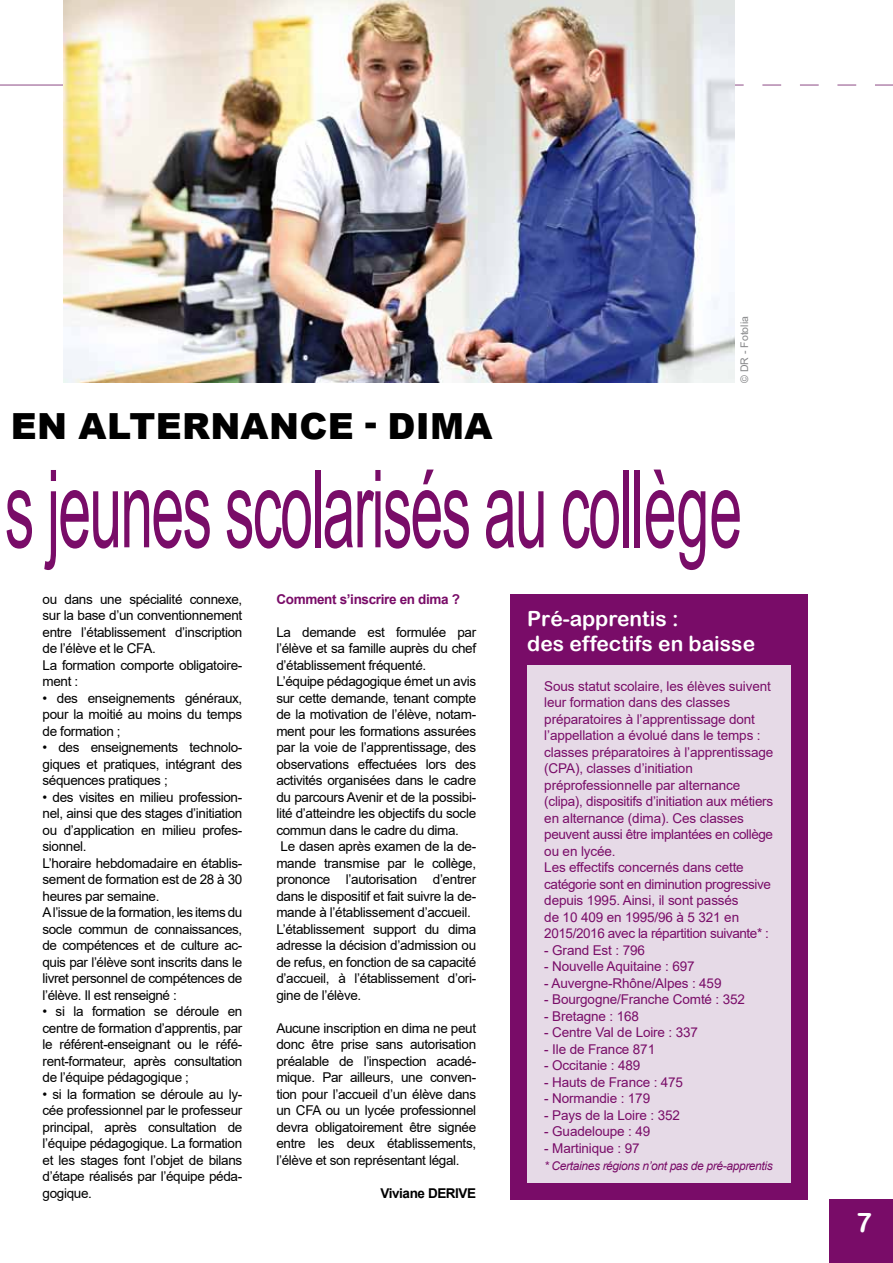
<style>
.page{position:relative;width:893px;height:1263px;background:#fff}
.page>*{position:absolute;margin:0;border:0;box-sizing:border-box;transform-origin:0 0}
.t1{font:108px "Arial Narrow";letter-spacing:-.025em;color:#790c68;scale:.67 1}
.t2{font:900 36px "Arial";letter-spacing:.01em;color:#000}
.t3{font:27px "Arial Rounded MT Bold";color:#fff}
.t4{font:21px/25.2px "Arial Rounded MT Bold";color:#fff}
.t5{font:13.5px/16.5px "Arial";letter-spacing:-.025em;color:#000;text-align:justify}
.t6{font:13.5px/16.5px "Arial";letter-spacing:-.01em;color:#790c68}
.t7{font:700 13.5px "Arial";letter-spacing:-.025em;color:#790c68}
.t8{font:700 13.5px "Arial";letter-spacing:-.03em;color:#000}
.t9{font:italic 12px "Arial";letter-spacing:-.03em;color:#790c68}
.t10{font:10.5px "Arial";color:#87888a}
</style>
<div class="page">
<svg style="left:734px;top:84px;width:159px;height:2px"></svg>
<hr style="left:0;top:84px;width:600px;height:2px;background:#b386ad">
<div style="left:829px;top:1199px;width:64px;height:64px;background:#790c68"></div>
<img style="left:64px;top:0;width:670px;height:383px">
<div style="left:510px;top:594px;width:298px;height:605px;background:#790c68"></div>
<div style="left:527px;top:665px;width:264px;height:517px;background:#e6dae7"></div>
<h2 class="t2" style="left:11px;top:400px;width:431px">EN ALTERNANCE - DIMA</h2>
<p class="t10" style="left:737px;top:383px;width:68px;rotate:-90deg">© DR - Fotolia</p>
<h1 class="t1" style="left:5px;top:430px;width:1102px">s jeunes scolarisés au collège</h1>
<p class="t5" style="left:43px;top:591px;width:201px;text-align:left">ou dans une spécialité connexe, sur la base d’un conventionnement entre l’établissement d’inscription de l’élève et le CFA.<br>La formation comporte obligatoire&shy;ment :</p>
<p class="t5" style="left:43px;top:690px;width:201px">• des enseignements généraux, pour la moitié au moins du temps de formation ;</p>
<p class="t5" style="left:43px;top:739px;width:201px">• des enseignements technolo&shy;giques et pratiques, intégrant des séquences pratiques ;</p>
<p class="t5" style="left:43px;top:789px;width:201px;text-align:left">• des visites en milieu profession&shy;nel, ainsi que des stages d’initiation ou d’application en milieu profes&shy;sionnel.<br>L’horaire hebdomadaire en établis&shy;sement de formation est de 28 à 30 heures par semaine.<br>A l’issue de la formation, les items du socle commun de connaissances, de compétences et de culture ac&shy;quis par l’élève sont inscrits dans le livret personnel de compétences de l’élève. Il est renseigné :</p>
<p class="t5" style="left:43px;top:1003px;width:201px">• si la formation se déroule en centre de formation d’apprentis, par le référent-enseignant ou le réfé&shy;rent-formateur, après consultation de l’équipe pédagogique ;</p>
<p class="t5" style="left:43px;top:1086px;width:201px">• si la formation se déroule au ly&shy;cée professionnel par le professeur principal, après consultation de l’équipe pédagogique. La formation et les stages font l’objet de bilans d’étape réalisés par l’équipe péda&shy;gogique.</p>
<p class="t7" style="left:276px;top:589px;width:185px">Comment s’inscrire en dima ?</p>
<p class="t5" style="left:276px;top:623px;width:201px">La demande est formulée par</p>
<p class="t5" style="left:276px;top:640px;width:201px">l’élève et sa famille auprès du chef</p>
<p class="t5" style="left:276px;top:656px;width:151px">d’établissement fréquenté.</p>
<p class="t5" style="left:276px;top:673px;width:201px">L’équipe pédagogique émet un avis</p>
<p class="t5" style="left:276px;top:689px;width:201px">sur cette demande, tenant compte</p>
<p class="t5" style="left:276px;top:706px;width:201px">de la motivation de l’élève, notam-</p>
<p class="t5" style="left:276px;top:722px;width:201px">ment pour les formations assurées</p>
<p class="t5" style="left:276px;top:739px;width:201px">par la voie de l’apprentissage, des</p>
<p class="t5" style="left:276px;top:755px;width:201px">observations effectuées lors des</p>
<p class="t5" style="left:276px;top:772px;width:201px">activités organisées dans le cadre</p>
<p class="t5" style="left:276px;top:788px;width:201px">du parcours Avenir et de la possibi-</p>
<p class="t5" style="left:276px;top:805px;width:201px">lité d’atteindre les objectifs du socle</p>
<p class="t5" style="left:276px;top:821px;width:184px">commun dans le cadre du dima.</p>
<p class="t5" style="left:281px;top:838px;width:197px">Le dasen après examen de la de-</p>
<p class="t5" style="left:276px;top:854px;width:201px">mande transmise par le collège,</p>
<p class="t5" style="left:276px;top:871px;width:201px">prononce l’autorisation d’entrer</p>
<p class="t5" style="left:276px;top:887px;width:201px">dans le dispositif et fait suivre la de-</p>
<p class="t5" style="left:276px;top:904px;width:196px">mande à l’établissement d’accueil.</p>
<p class="t5" style="left:276px;top:920px;width:201px">L’établissement support du dima</p>
<p class="t5" style="left:276px;top:937px;width:201px">adresse la décision d’admission ou</p>
<p class="t5" style="left:276px;top:953px;width:201px">de refus, en fonction de sa capacité</p>
<p class="t5" style="left:276px;top:970px;width:201px">d’accueil, à l’établissement d’ori-</p>
<p class="t5" style="left:276px;top:986px;width:86px">gine de l’élève.</p>
<p class="t5" style="left:276px;top:1019px;width:201px">Aucune inscription en dima ne peut donc être prise sans autorisation préalable de l’inspection acadé&shy;mique. Par ailleurs, une conven&shy;tion pour l’accueil d’un élève dans un CFA ou un lycée professionnel devra obligatoirement être signée entre les deux établissements, l’élève et son représentant légal.</p>
<p class="t8" style="left:380px;top:1183px;width:97px">Viviane DERIVE</p>
<h3 class="t4" style="left:527px;top:606px;width:229px">Pré-apprentis :<br>des effectifs en baisse</h3>
<p class="t6" style="left:544px;top:678px;width:230px">Sous statut scolaire, les élèves suivent leur formation dans des classes préparatoires à l’apprentissage dont l’appellation a évolué dans le temps : classes préparatoires à l’apprentissage (CPA), classes d’initiation préprofessionnelle par alternance (clipa), dispositifs d’initiation aux métiers en alternance (dima). Ces classes peuvent aussi être implantées en collège ou en lycée.<br>Les effectifs concernés dans cette catégorie sont en diminution progressive depuis 1995. Ainsi, il sont passés<br>de 10 409 en 1995/96 à 5 321 en 2015/2016 avec la répartition suivante* :</p>
<p class="t6" style="left:544px;top:942px;width:102px">- Grand Est : 796</p>
<p class="t6" style="left:544px;top:958px;width:152px">- Nouvelle Aquitaine : 697</p>
<p class="t6" style="left:544px;top:975px;width:179px">- Auvergne-Rhône/Alpes : 459</p>
<p class="t6" style="left:544px;top:991px;width:202px">- Bourgogne/Franche Comté : 352</p>
<p class="t6" style="left:544px;top:1008px;width:96px">- Bretagne : 168</p>
<p class="t6" style="left:544px;top:1024px;width:155px">- Centre Val de Loire : 337</p>
<p class="t6" style="left:544px;top:1041px;width:112px">- Ile de France 871</p>
<p class="t6" style="left:544px;top:1057px;width:98px">- Occitanie : 489</p>
<p class="t6" style="left:544px;top:1074px;width:140px">- Hauts de France : 475</p>
<p class="t6" style="left:544px;top:1090px;width:107px">- Normandie : 179</p>
<p class="t6" style="left:544px;top:1107px;width:137px">- Pays de la Loire : 352</p>
<p class="t6" style="left:544px;top:1123px;width:107px">- Guadeloupe : 49</p>
<p class="t6" style="left:544px;top:1140px;width:97px">- Martinique : 97</p>
<p class="t9" style="left:544px;top:1157px;width:230px">* Certaines régions n’ont pas de pré-apprentis</p>
<h3 class="t3" style="left:856px;top:1206px;width:18px">7</h3>
</div>
